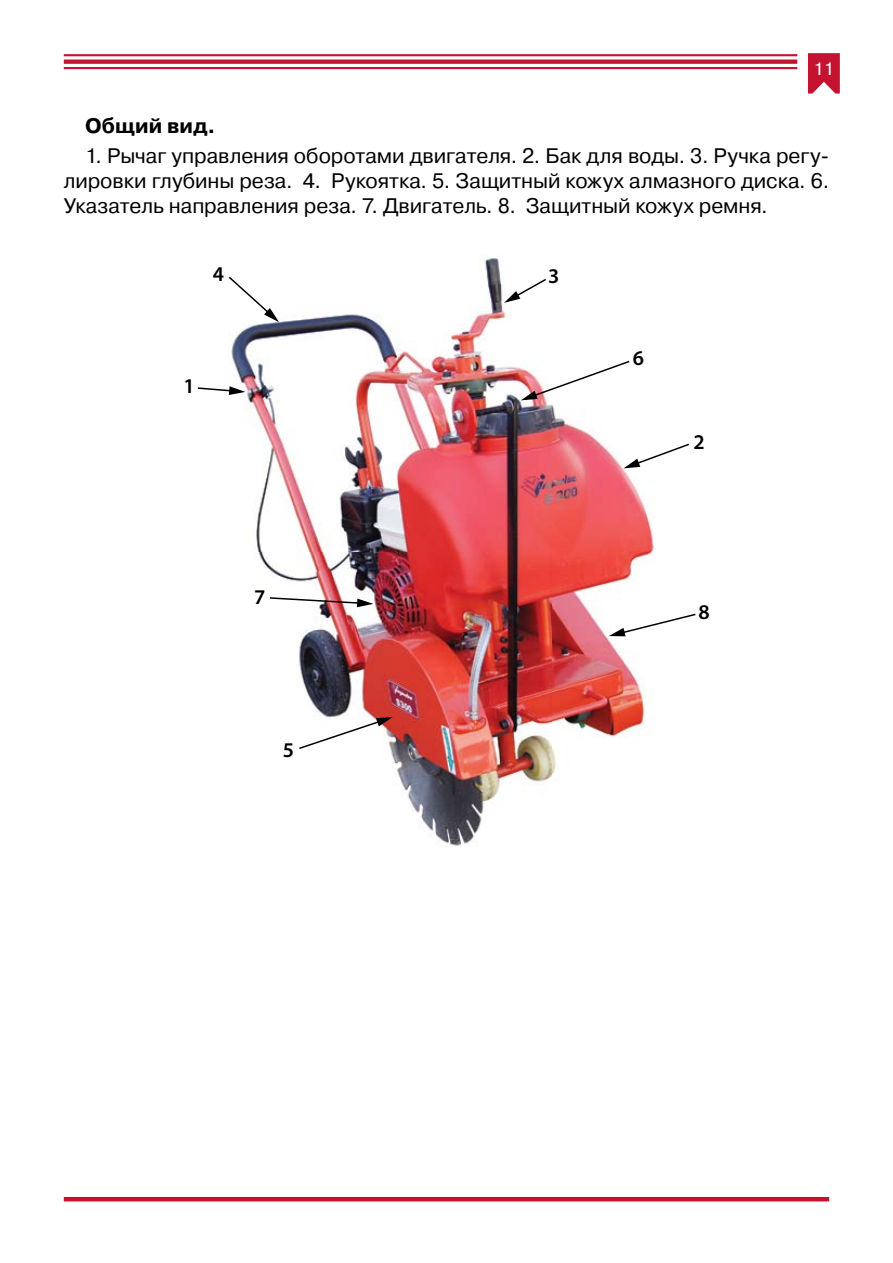
<style>
.page{position:relative;width:893px;height:1263px;background:#fff}
.page>*{position:absolute;margin:0;border:0;box-sizing:border-box;transform-origin:0 0}
.t1{font:21px/25.2px "Pragmatica C";letter-spacing:-.005em;color:#000;text-align:justify}
.t2{font:700 21px "Pragmatica C";letter-spacing:.005em;color:#000}
.t3{font:600 21px "Myriad Pro";color:#000}
.t4{font:18px "Pragmatica C";color:#fff}
</style>
<div class="page">
<svg style="left:808px;top:53px;width:32px;height:41px"></svg>
<hr style="left:64px;top:54px;width:733px;height:2px;background:#c41230">
<svg style="left:64px;top:60px;width:733px;height:4px;background:#c61d39"></svg>
<hr style="left:64px;top:67px;width:733px;height:2px;background:#c41230">
<hr style="left:64px;top:1197px;width:765px;height:4px;background:#c41230">
<img style="left:229px;top:258px;width:425px;height:588px">
<svg style="left:623px;top:444px;width:66px;height:24px"></svg>
<svg style="left:198px;top:386px;width:47px;height:9px"></svg>
<svg style="left:299px;top:717px;width:94px;height:32px"></svg>
<svg style="left:229px;top:277px;width:50px;height:45px"></svg>
<svg style="left:521px;top:361px;width:108px;height:39px"></svg>
<svg style="left:609px;top:614px;width:86px;height:22px"></svg>
<svg style="left:270px;top:597px;width:103px;height:10px"></svg>
<svg style="left:504px;top:279px;width:42px;height:24px"></svg>
<p class="t4" style="left:813px;top:59px;width:22px">11</p>
<p class="t2" style="left:85px;top:114px;width:132px">Общий вид.</p>
<p class="t1" style="left:64px;top:143px;width:767px;text-indent:21px">1. Рычаг управления оборотами двигателя. 2. Бак для воды. 3. Ручка регу&shy;лировки глубины реза. 4. Рукоятка. 5. Защитный кожух алмазного диска. 6.<br>Указатель направления реза. 7. Двигатель. 8. Защитный кожух ремня.</p>
<p class="t3" style="left:213px;top:260px;width:13px">4</p>
<p class="t3" style="left:183px;top:373px;width:13px">1</p>
<p class="t3" style="left:254px;top:583px;width:13px">7</p>
<p class="t3" style="left:283px;top:737px;width:13px">5</p>
<p class="t3" style="left:548px;top:263px;width:13px">3</p>
<p class="t3" style="left:633px;top:345px;width:13px">6</p>
<p class="t3" style="left:694px;top:428px;width:13px">2</p>
<p class="t3" style="left:698px;top:599px;width:13px">8</p>
</div>
